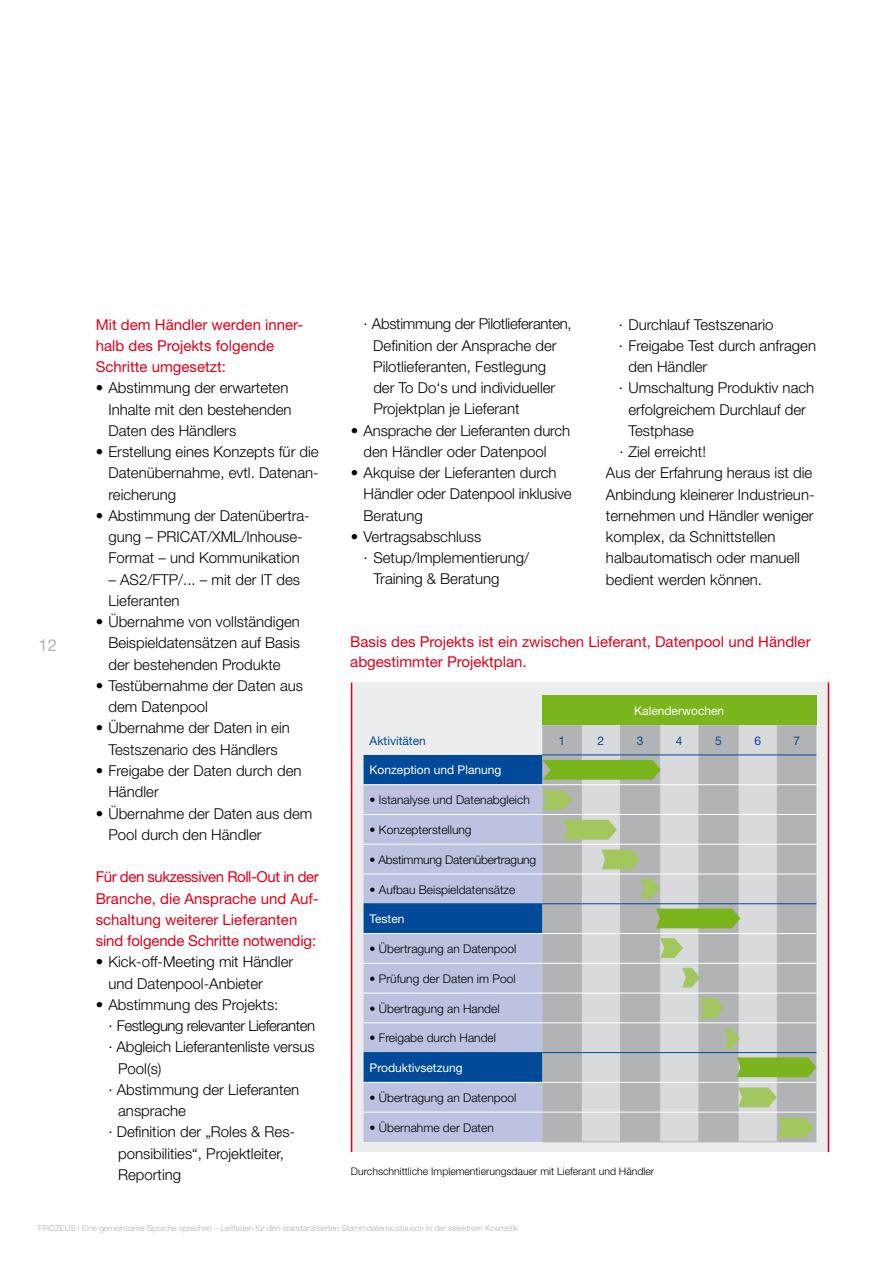
<style>
.page{position:relative;width:893px;height:1263px;background:#fff}
.page>*{position:absolute;margin:0;border:0;box-sizing:border-box;transform-origin:0 0}
.t1{font:16.5px "Helvetica Neue";color:#b1b3b4}
.t2{font:300 15px/21.3px "Helvetica Neue";color:#000}
.t3{font:15px/21.3px "Helvetica Neue";color:#e2001a}
.t4{font:300 15px "Helvetica Neue";letter-spacing:-.03em;color:#000}
.t5{font:300 12px "Helvetica Neue";color:#000}
.t6{font:12px "Helvetica Neue";color:#fff}
.t7{font:12px "Helvetica Neue";color:#004a99}
.t8{font:300 10.5px "Helvetica Neue";color:#000}
.t9{font:300 8.25px "Helvetica Neue";color:#b1b3b4}
</style>
<div class="page">
<div style="left:351px;top:682px;width:478px;height:470px;background:#eceded"></div>
<hr style="left:351px;top:682px;width:1px;height:470px;background:#e2001a">
<hr style="left:828px;top:682px;width:1px;height:470px;background:#e2001a">
<div style="left:542px;top:695px;width:274px;height:30px;background:#7ab51d"></div>
<div style="left:364px;top:755px;width:178px;height:29px;background:#004a99"></div>
<svg style="left:364px;top:785px;width:178px;height:357px;background:#9daed3"></svg>
<hr style="left:364px;top:784px;width:178px;height:1px;background:#fff">
<hr style="left:364px;top:933px;width:178px;height:1px;background:#fff">
<hr style="left:364px;top:963px;width:178px;height:1px;background:#fff">
<hr style="left:364px;top:993px;width:178px;height:1px;background:#fff">
<hr style="left:364px;top:1022px;width:178px;height:1px;background:#fff">
<hr style="left:364px;top:1082px;width:178px;height:1px;background:#fff">
<hr style="left:364px;top:1112px;width:178px;height:1px;background:#fff">
<hr style="left:364px;top:814px;width:178px;height:1px;background:#fff">
<hr style="left:364px;top:844px;width:178px;height:1px;background:#fff">
<hr style="left:364px;top:874px;width:178px;height:1px;background:#fff">
<hr style="left:364px;top:1052px;width:178px;height:1px;background:#004a99">
<hr style="left:364px;top:903px;width:178px;height:1px;background:#004a99">
<hr style="left:542px;top:1141px;width:39px;height:1px;background:#b1b3b4">
<hr style="left:581px;top:1141px;width:39px;height:1px;background:#b1b3b4">
<hr style="left:620px;top:1141px;width:40px;height:1px;background:#b1b3b4">
<hr style="left:660px;top:1141px;width:39px;height:1px;background:#b1b3b4">
<hr style="left:699px;top:1141px;width:39px;height:1px;background:#b1b3b4">
<hr style="left:738px;top:1141px;width:39px;height:1px;background:#b1b3b4">
<hr style="left:777px;top:1141px;width:39px;height:1px;background:#b1b3b4">
<svg style="left:542px;top:725px;width:274px;height:416px;background:#bdc3b9"></svg>
<p class="t1" style="left:39px;top:635px;width:20px">12</p>
<p class="t3" style="left:96px;top:313px;width:209px">Mit dem Händler werden inner&shy;halb des Projekts folgende<br>Schritte umgesetzt:</p>
<p class="t2" style="left:108px;top:377px;width:185px;text-indent:-13px">• Abstimmung der erwarteten<br>Inhalte mit den bestehenden<br>Daten des Händlers</p>
<p class="t2" style="left:108px;top:441px;width:212px;text-align:justify;text-indent:-13px">• Erstellung eines Konzepts für die Datenübernahme, evtl. Datenan&shy;reicherung</p>
<p class="t2" style="left:96px;top:505px;width:216px;text-align:center">• Abstimmung der Datenübertra&shy;gung – PRICAT/XML/Inhouse-<br>Format – und Kommunikation</p>
<p class="t2" style="left:108px;top:568px;width:193px">– AS2/FTP/... – mit der IT des<br>Lieferanten</p>
<p class="t2" style="left:108px;top:611px;width:193px;text-align:justify;text-indent:-13px">• Übernahme von vollständigen Beispieldatensätzen auf Basis der bestehenden Produkte</p>
<p class="t2" style="left:108px;top:675px;width:196px;text-indent:-13px">• Testübernahme der Daten aus dem Datenpool</p>
<p class="t2" style="left:96px;top:717px;width:196px;text-align:center">• Übernahme der Daten in ein<br>Testszenario des Händlers</p>
<p class="t2" style="left:108px;top:760px;width:195px;text-indent:-13px">• Freigabe der Daten durch den<br>Händler</p>
<p class="t2" style="left:108px;top:802px;width:205px;text-indent:-13px">• Übernahme der Daten aus dem<br>Pool durch den Händler</p>
<p class="t3" style="left:96px;top:866px;width:225px">Für den sukzessiven Roll-Out in der Branche, die Ansprache und Auf&shy;schaltung weiterer Lieferanten sind folgende Schritte notwendig:</p>
<p class="t2" style="left:108px;top:951px;width:186px;text-indent:-13px">• Kick-off-Meeting mit Händler und Datenpool-Anbieter</p>
<p class="t2" style="left:96px;top:993px;width:184px">• Abstimmung des Projekts:</p>
<p class="t4" style="left:108px;top:1016px;width:208px">· Festlegung relevanter Lieferanten</p>
<p class="t2" style="left:108px;top:1036px;width:208px">· Abgleich Lieferantenliste versus</p>
<p class="t2" style="left:118px;top:1057px;width:45px">Pool(s)</p>
<p class="t2" style="left:108px;top:1078px;width:192px">· Abstimmung der Lieferanten</p>
<p class="t2" style="left:118px;top:1100px;width:69px">ansprache</p>
<p class="t2" style="left:108px;top:1121px;width:188px">· Definition der „Roles &amp; Res-</p>
<p class="t2" style="left:118px;top:1142px;width:167px">ponsibilities“, Projektleiter,</p>
<p class="t2" style="left:118px;top:1163px;width:65px">Reporting</p>
<p class="t2" style="left:373px;top:313px;width:200px;text-indent:-10px">· Abstimmung der Pilotlieferanten,<br>Definition der Ansprache der<br>Pilotlieferanten, Festlegung<br>der To Do‘s und individueller<br>Projektplan je Lieferant</p>
<p class="t2" style="left:364px;top:419px;width:208px;text-indent:-13px">• Ansprache der Lieferanten durch den Händler oder Datenpool</p>
<p class="t2" style="left:364px;top:462px;width:210px;text-indent:-13px">• Akquise der Lieferanten durch<br>Händler oder Datenpool inklusive<br>Beratung</p>
<p class="t2" style="left:351px;top:526px;width:132px">• Vertragsabschluss</p>
<p class="t2" style="left:364px;top:547px;width:167px">· Setup/Implementierung/</p>
<p class="t2" style="left:373px;top:568px;width:128px">Training &amp; Beratung</p>
<p class="t2" style="left:619px;top:313px;width:156px">· Durchlauf Testszenario</p>
<p class="t2" style="left:619px;top:334px;width:199px">· Freigabe Test durch anfragen</p>
<p class="t2" style="left:628px;top:356px;width:80px">den Händler</p>
<p class="t2" style="left:619px;top:377px;width:197px">· Umschaltung Produktiv nach</p>
<p class="t2" style="left:628px;top:398px;width:179px">erfolgreichem Durchlauf der</p>
<p class="t2" style="left:628px;top:419px;width:67px">Testphase</p>
<p class="t2" style="left:619px;top:441px;width:88px">· Ziel erreicht!</p>
<p class="t2" style="left:606px;top:462px;width:208px">Aus der Erfahrung heraus ist die</p>
<p class="t2" style="left:606px;top:483px;width:210px">Anbindung kleinerer Industrieun-</p>
<p class="t2" style="left:606px;top:505px;width:209px">ternehmen und Händler weniger</p>
<p class="t2" style="left:606px;top:526px;width:171px">komplex, da Schnittstellen</p>
<p class="t2" style="left:606px;top:547px;width:195px">halbautomatisch oder manuell</p>
<p class="t2" style="left:606px;top:568px;width:158px">bedient werden können.</p>
<p class="t3" style="left:350px;top:632px;width:462px;line-height:19.5px">Basis des Projekts ist ein zwischen Lieferant, Datenpool und Händler abgestimmter Projektplan.</p>
<p class="t6" style="left:634px;top:704px;width:91px">Kalenderwochen</p>
<p class="t7" style="left:370px;top:733px;width:58px">Aktivitäten</p>
<p class="t7" style="left:558px;top:733px;width:8px">1</p>
<p class="t7" style="left:598px;top:733px;width:8px">2</p>
<p class="t7" style="left:637px;top:733px;width:8px">3</p>
<p class="t7" style="left:676px;top:733px;width:8px">4</p>
<p class="t7" style="left:715px;top:733px;width:8px">5</p>
<p class="t7" style="left:754px;top:733px;width:8px">6</p>
<p class="t7" style="left:793px;top:733px;width:8px">7</p>
<p class="t6" style="left:370px;top:763px;width:133px">Konzeption und Planung</p>
<p class="t5" style="left:370px;top:793px;width:162px">• Istanalyse und Datenabgleich</p>
<p class="t5" style="left:370px;top:822px;width:104px">• Konzepterstellung</p>
<p class="t5" style="left:370px;top:852px;width:168px">• Abstimmung Datenübertragung</p>
<p class="t5" style="left:370px;top:882px;width:147px">• Aufbau Beispieldatensätze</p>
<p class="t6" style="left:370px;top:912px;width:36px">Testen</p>
<p class="t5" style="left:370px;top:941px;width:148px">• Übertragung an Datenpool</p>
<p class="t5" style="left:370px;top:971px;width:148px">• Prüfung der Daten im Pool</p>
<p class="t5" style="left:370px;top:1001px;width:132px">• Übertragung an Handel</p>
<p class="t5" style="left:370px;top:1031px;width:128px">• Freigabe durch Handel</p>
<p class="t6" style="left:370px;top:1061px;width:95px">Produktivsetzung</p>
<p class="t5" style="left:370px;top:1090px;width:148px">• Übertragung an Datenpool</p>
<p class="t5" style="left:370px;top:1120px;width:126px">• Übernahme der Daten</p>
<p class="t8" style="left:351px;top:1165px;width:305px">Durchschnittliche Implementierungsdauer mit Lieferant und Händler</p>
<p class="t9" style="left:38px;top:1223px;width:482px">PROZEUS | Eine gemeinsame Sprache sprechen – Leitfaden für den standardisierten Stammdatenaustausch in der selektiven Kosmetik</p>
</div>
